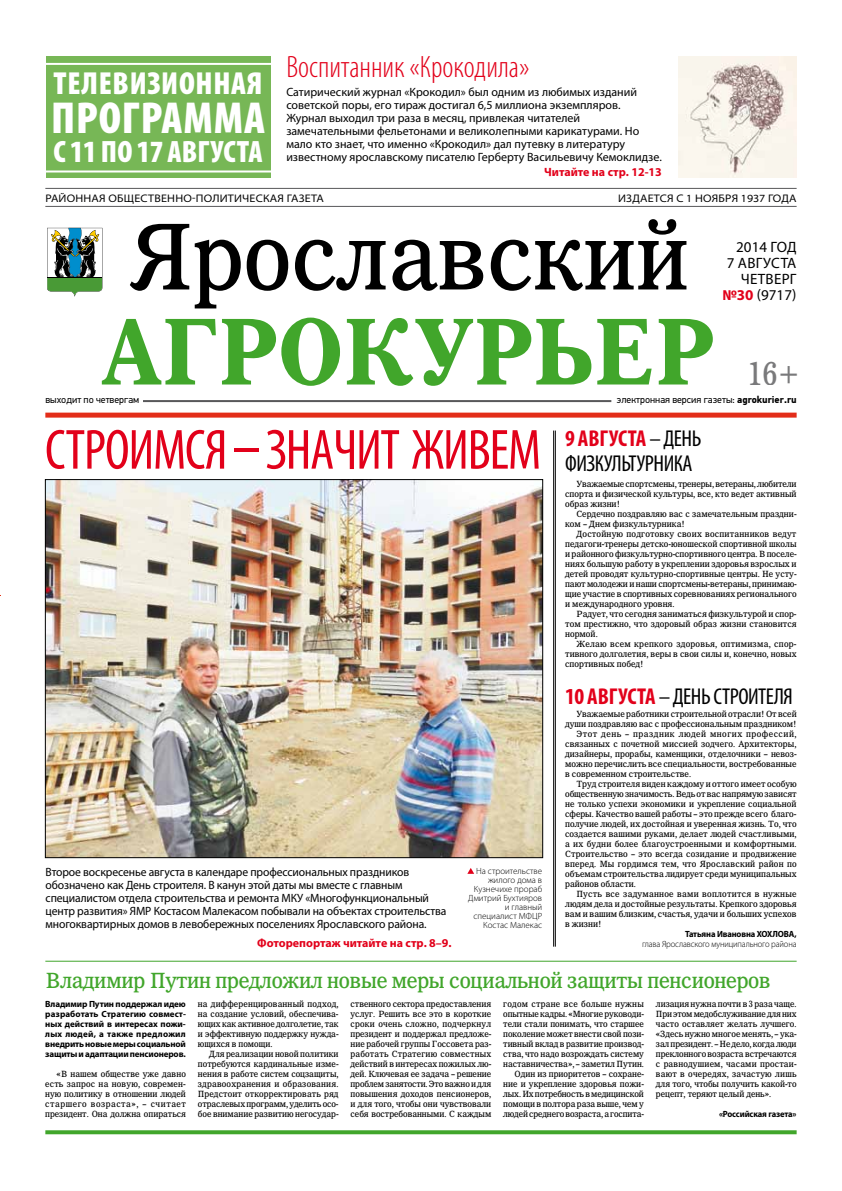
<style>
.page{position:relative;width:842px;height:1191px;background:#fff}
.page>*{position:absolute;margin:0;border:0;box-sizing:border-box;transform-origin:0 0}
.t1{font:95px "IZ Premium";color:#000;scale:.95 1}
.t2{font:700 95px "IZ Premium";color:#41a62b;scale:.95 1}
.t3{font:condensed 57px "Myriad Pro";letter-spacing:-.02em;color:#e2001a}
.t4{font:900 condensed 45px "Myriad Pro";letter-spacing:.02em;color:#fff}
.t5{font:33.1px "IZ Premium";color:#58585a;scale:.95 1}
.t6{font:900 condensed 32px "Myriad Pro";letter-spacing:.025em;color:#fff}
.t7{font:300 condensed 31px "Myriad Pro";color:#e2001a}
.t8{font:900 condensed 31px "Myriad Pro";color:#fff}
.t9{font:condensed 23px/25px "Myriad Pro";letter-spacing:-.02em;color:#000}
.t10{font:22px "IZ Premium";letter-spacing:-.01em;color:#41a62b;scale:.95 1}
.t11{font:15px/16px "Myriad Pro";letter-spacing:.015em;color:#000;text-align:right}
.t12{font:12px/13px "Myriad Pro";letter-spacing:-.005em;color:#000}
.t13{font:700 12px "Myriad Pro";color:#e2001a}
.t14{font:semi-expanded 11px "Myriad Pro";letter-spacing:.02em;color:#000}
.t15{font:10px "PF Din Text Pro";color:#000}
.t16{font:9px/10px "IZ Premium";letter-spacing:.005em;color:#000;text-align:justify;scale:.96 1}
.t17{font:9px/10px "IZ Premium";letter-spacing:.005em;color:#000;text-align:justify;scale:.95 1}
.t18{font:700 9px/10px "Myriad Pro";letter-spacing:-.015em;color:#000;text-align:justify}
.t19{font:300 9px/9px "Myriad Pro";color:#000;text-align:right}
.t20{font:700 9px "Myriad Pro";letter-spacing:-.015em;color:#000;scale:.95 1}
.t21{font:9px "IZ Premium";letter-spacing:.03em;color:#000;scale:.96 1}
.t22{font:9px "IZ Premium";letter-spacing:.055em;color:#000;scale:.96 1}
.t23{font:300 9px "Myriad Pro";color:#000;scale:.95 1}
.s1{font-weight:700;color:#e2001a}
.s2{font-weight:700}
</style>
<div class="page">
<div style="left:46px;top:57px;width:225px;height:121px;background:#77b756"></div>
<div style="left:45px;top:412px;width:752px;height:5px;background:#e32d19"></div>
<hr style="left:555px;top:430px;width:1px;height:516px;background:#000">
<hr style="left:553px;top:430px;width:1px;height:516px;background:#000">
<svg style="left:45px;top:1130px;width:752px;height:4px;background:#4eac39"></svg>
<hr style="left:45px;top:960px;width:752px;height:1px;background:#41a62b">
<div style="left:38px;top:63px;width:240px;height:109px;border:2px solid #fff"></div>
<hr style="left:143px;top:400px;width:468px;height:2px;background:#58585a">
<hr style="left:45px;top:188px;width:752px;height:1px;background:#58585a">
<hr style="left:45px;top:206px;width:752px;height:1px;background:#58585a">
<svg style="left:47px;top:228px;width:55px;height:69px"></svg>
<img style="left:678px;top:57px;width:119px;height:120px">
<img style="left:47px;top:481px;width:494px;height:374px">
<svg style="left:467px;top:868px;width:7px;height:6px"></svg>
<h3 class="t6" style="left:54px;top:65px;width:210px">Телевизионная</h3>
<h3 class="t4" style="left:51px;top:93px;width:215px">ПРОГРАММА</h3>
<h3 class="t8" style="left:54px;top:134px;width:210px">с 11 по 17 августа</h3>
<h3 class="t7" style="left:286px;top:50px;width:245px">Воспитанник «Крокодила»</h3>
<p class="t12" style="left:286px;top:85px;width:377px">Сатирический журнал «Крокодил» был одним из любимых изданий советской поры, его тираж достигал 6,5 миллиона экземпляров.<br>Журнал выходил три раза в месяц, привлекая читателей замечательными фельетонами и великолепными карикатурами. Но мало кто знает, что именно «Крокодил» дал путевку в литературу известному ярославскому писателю Герберту Васильевичу Кемоклидзе.</p>
<h3 class="t13" style="left:544px;top:165px;width:119px">Читайте на стр. 12-13</h3>
<p class="t14" style="left:45px;top:192px;width:280px">районная общественно-политическая газета</p>
<p class="t14" style="left:618px;top:192px;width:180px">издается с 1 ноября 1937 года</p>
<h1 class="t1" style="left:128px;top:201px;width:591px">Ярославский</h1>
<h3 class="t11" style="left:722px;top:239px;width:76px">2014 ГОД<br>7 АВГУСТА<br>ЧЕТВЕРГ <span class="s1">№30</span> (9717)</h3>
<h1 class="t2" style="left:102px;top:296px;width:648px">Агрокурьер</h1>
<p class="t15" style="left:617px;top:394px;width:181px">электронная версия газеты: <span class="s2">agrokurier.ru</span></p>
<h3 class="t5" style="left:747px;top:354px;width:57px">16+</h3>
<p class="t15" style="left:45px;top:394px;width:96px">выходит по четвергам</p>
<h2 class="t3" style="left:45px;top:415px;width:498px">Строимся – значит живем</h2>
<h3 class="t9" style="left:565px;top:425px;width:138px"><span class="s1">9 АВГУСТА</span> – ДЕН Ь<br>ФИЗ КУЛЬТУРНИ КА</h3>
<p class="t16" style="left:565px;top:479px;width:243px;text-indent:11px">Уважаемые спортсмены, тренеры, ветераны, любители спорта и физической культуры, все, кто ведет активный образ жизни!</p>
<p class="t16" style="left:565px;top:509px;width:243px;text-indent:11px">Сердечно поздравляю вас с замечательным праздни&shy;ком – Днем физкультурника!</p>
<p class="t16" style="left:565px;top:529px;width:243px;text-indent:11px">Достойную подготовку своих воспитанников ведут педагоги-тренеры детско-юношеской спортивной школы и районного физкультурно-спортивного центра. В поселе&shy;ниях большую работу в укреплении здоровья взрослых и детей проводят культурно-спортивные центры. Не усту&shy;пают молодежи и наши спортсмены-ветераны, принимаю&shy;щие участие в спортивных соревнованиях регионального и международного уровня.</p>
<p class="t16" style="left:565px;top:609px;width:243px;text-indent:11px">Радует, что сегодня заниматься физкультурой и спор&shy;том престижно, что здоровый образ жизни становится нормой.</p>
<p class="t16" style="left:565px;top:639px;width:243px;text-indent:11px">Желаю всем крепкого здоровья, оптимизма, спор&shy;тивного долголетия, веры в свои силы и, конечно, новых спортивных побед!</p>
<h3 class="t9" style="left:565px;top:683px;width:167px"><span class="s1">10 АВГУСТА</span> – ДЕН Ь СТРОИТЕ</h3>
<h3 class="t9" style="left:774px;top:683px;width:19px">ЛЯ</h3>
<p class="t16" style="left:576px;top:709px;width:231px">Уважаемые работники строительной отрасли! От всей</p>
<p class="t16" style="left:565px;top:719px;width:243px">души поздравляю вас с профессиональным праздником!</p>
<p class="t22" style="left:576px;top:728px;width:231px">Этот день – праздник людей многих профессий,</p>
<p class="t16" style="left:565px;top:739px;width:243px">связанных с почетной миссией зодчего. Архитекторы,</p>
<p class="t16" style="left:565px;top:749px;width:243px">дизайнеры, прорабы, каменщики, отделочники – невоз-</p>
<p class="t16" style="left:565px;top:759px;width:243px">можно перечислить все специальности, востребованные</p>
<p class="t16" style="left:565px;top:769px;width:133px">в современном строительстве.</p>
<p class="t16" style="left:576px;top:779px;width:231px">Труд строителя виден каждому и оттого имеет особую</p>
<p class="t16" style="left:565px;top:789px;width:242px">общественную значимость. Ведь от вас напрямую зависят</p>
<p class="t16" style="left:565px;top:799px;width:243px">не только успехи экономики и укрепление социальной</p>
<p class="t16" style="left:565px;top:809px;width:242px">сферы. Качество вашей работы – это прежде всего благо-</p>
<p class="t16" style="left:565px;top:819px;width:243px">получие людей, их достойная и уверенная жизнь. То, что</p>
<p class="t16" style="left:565px;top:829px;width:243px">создается вашими руками, делает людей счастливыми,</p>
<p class="t16" style="left:565px;top:839px;width:243px">а их будни более благоустроенными и комфортными.</p>
<p class="t16" style="left:565px;top:849px;width:243px">Строительство – это всегда созидание и продвижение</p>
<p class="t16" style="left:565px;top:859px;width:243px">вперед. Мы гордимся тем, что Ярославский район по</p>
<p class="t16" style="left:565px;top:869px;width:243px">объемам строительства лидирует среди муниципальных</p>
<p class="t16" style="left:565px;top:879px;width:75px">районов области.</p>
<p class="t21" style="left:576px;top:888px;width:231px">Пусть все задуманное вами воплотится в нужные</p>
<p class="t16" style="left:565px;top:899px;width:243px">людям дела и достойные результаты. Крепкого здоровья</p>
<p class="t16" style="left:565px;top:909px;width:243px">вам и вашим близким, счастья, удачи и больших успехов</p>
<p class="t16" style="left:565px;top:919px;width:40px">в жизни!</p>
<p class="t20" style="left:685px;top:928px;width:119px">Татьяна Ивановна ХОХЛОВА,</p>
<p class="t23" style="left:642px;top:939px;width:164px">глава Ярославского муниципального района</p>
<h3 class="t10" style="left:46px;top:967px;width:765px">Владимир Путин предложил новые меры социальной защиты пенсионеров</h3>
<p class="t12" style="left:46px;top:865px;width:402px">Второе воскресенье августа в календаре профессиональных праздников обозначено как День строителя. В канун этой даты мы вместе с главным специалистом отдела строительства и ремонта МКУ «Многофункциональный центр развития» ЯМР Костасом Малекасом побывали на объектах строительства многоквартирных домов в левобережных поселениях Ярославского района.</p>
<h3 class="t13" style="left:257px;top:934px;width:196px">Фоторепортаж читайте на стр. 8–9.</h3>
<p class="t19" style="left:468px;top:866px;width:75px">На строительстве жилого дома в<br>Кузнечихе прораб<br>Дмитрий Бухтияров и главный специалист МФЦР<br>Костас Малекас</p>
<p class="t18" style="left:45px;top:998px;width:142px">Владимир Путин поддержал идею разработать Стратегию совмест&shy;ных действий в интересах пожи&shy;лых людей, а также предложил внедрить новые меры социальной защиты и адаптации пенсионеров.</p>
<p class="t17" style="left:45px;top:1069px;width:150px;text-indent:11px">«В нашем обществе уже давно есть запрос на новую, современ&shy;ную политику в отношении людей старшего возраста», – считает президент. Она должна опираться</p>
<p class="t17" style="left:198px;top:999px;width:150px">на дифференцированный подход, на создание условий, обеспечива&shy;ющих как активное долголетие, так и эффективную поддержку нужда&shy;ющихся в помощи.</p>
<p class="t17" style="left:198px;top:1049px;width:150px;text-indent:11px">Для реализации новой политики потребуются кардинальные изме&shy;нения в работе систем соцзащиты, здравоохранения и образования.<br>Предстоит откорректировать ряд отраслевых программ, уделить осо&shy;бое внимание развитию негосудар-</p>
<p class="t17" style="left:351px;top:999px;width:150px">ственного сектора предоставления услуг. Решить все это в короткие сроки очень сложно, подчеркнул президент и поддержал предложе&shy;ние рабочей группы Госсовета раз&shy;работать Стратегию совместных действий в интересах пожилых лю&shy;дей. Ключевая ее задача – решение проблем занятости. Это важно и для повышения доходов пенсионеров, и для того, чтобы они чувствовали себя востребованными. С каждым</p>
<p class="t17" style="left:503px;top:999px;width:150px;text-align:right">годом стране все больше нужны опытные кадры. «Многие руководи&shy;тели стали понимать, что старшее поколение может внести свой пози&shy;тивный вклад в развитие производ&shy;ства, что надо возрождать систему наставничества», – заметил Путин.<br>Один из приоритетов – сохране&shy;ние и укрепление здоровья пожи&shy;лых. Их потребность в медицинской помощи в полтора раза выше, чем у людей среднего возраста, а госпита-</p>
<p class="t17" style="left:656px;top:999px;width:150px">лизация нужна почти в 3 раза чаще.<br>При этом медобслуживание для них часто оставляет желать лучшего. «Здесь нужно многое менять, – ука&shy;зал президент. – Не дело, когда люди преклонного возраста встречаются с равнодушием, часами простаи&shy;вают в очередях, зачастую лишь для того, чтобы получить какой-то рецепт, теряют целый день».</p>
<p class="t20" style="left:719px;top:1108px;width:83px">«Российская газета»</p>
</div>
